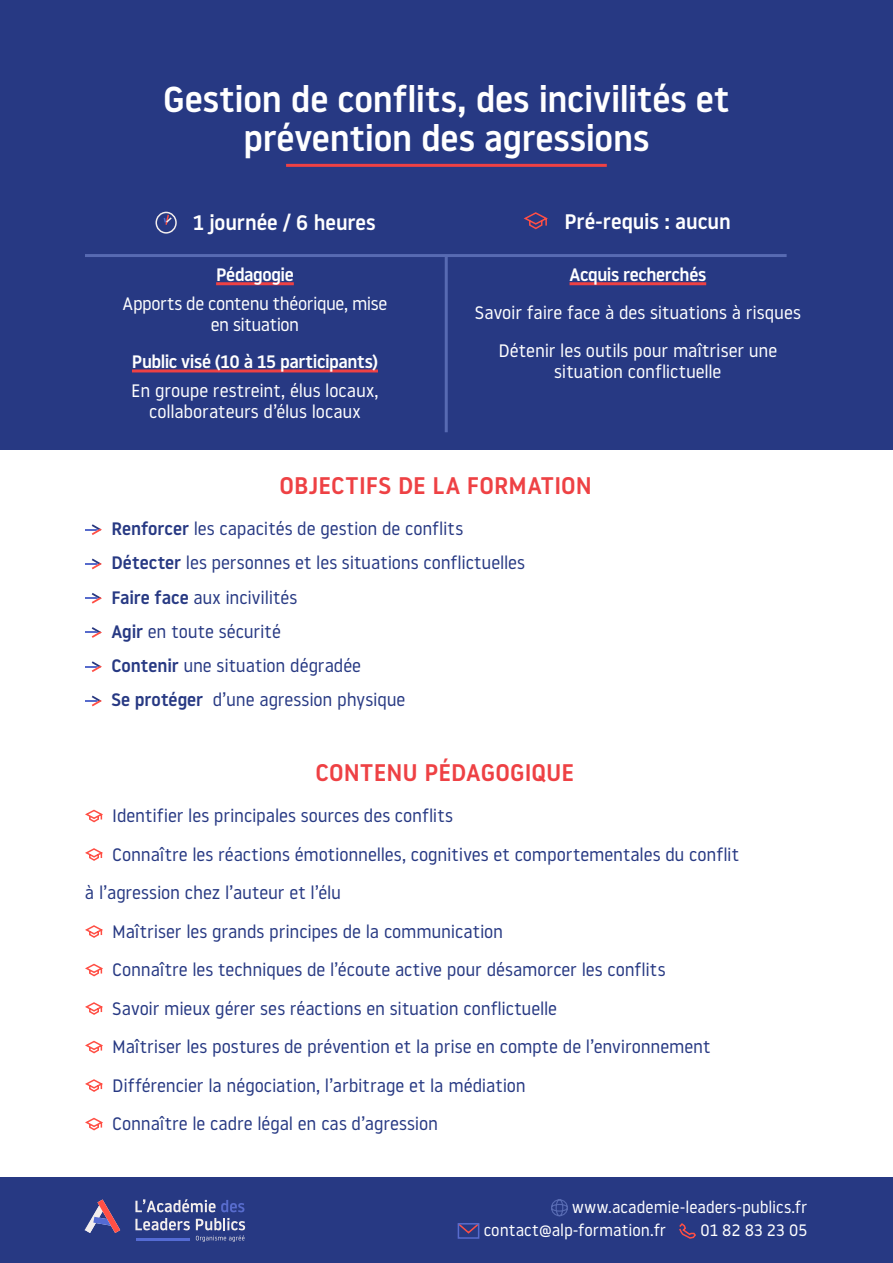
<style>
.page{position:relative;width:893px;height:1263px;background:#fff}
.page>*{position:absolute;margin:0;border:0;box-sizing:border-box;transform-origin:0 0}
.t1{font:500 36px/39px "Noway";letter-spacing:-.01em;color:#fff;text-align:center}
.t2{font:500 24px "Noway";color:#ee4144}
.t3{font:500 21px "Noway";letter-spacing:-.005em;color:#fff}
.t4{font:18px "Noway";letter-spacing:-.005em;color:#273983}
.t5{font:18px/21px "Noway";letter-spacing:-.01em;color:#fff;text-align:center}
.t6{font:500 18px "Noway";letter-spacing:-.025em;color:#fff}
.t7{font:16.5px/22.5px "Noway";color:#fff}
.s1{font-weight:500}
</style>
<div class="page">
<svg style="left:85px;top:524px;width:17px;height:11px"></svg>
<svg style="left:85px;top:559px;width:17px;height:10px"></svg>
<svg style="left:85px;top:593px;width:17px;height:11px"></svg>
<svg style="left:85px;top:627px;width:17px;height:11px"></svg>
<svg style="left:85px;top:661px;width:17px;height:11px"></svg>
<svg style="left:85px;top:696px;width:17px;height:10px"></svg>
<div style="left:0;top:0;width:893px;height:449px;background:#273983"></div>
<hr style="left:286px;top:164px;width:321px;height:3px;background:#ee4144">
<svg style="left:85px;top:809px;width:18px;height:14px"></svg>
<svg style="left:85px;top:848px;width:18px;height:13px"></svg>
<svg style="left:85px;top:925px;width:18px;height:13px"></svg>
<svg style="left:85px;top:963px;width:18px;height:14px"></svg>
<svg style="left:85px;top:1002px;width:18px;height:13px"></svg>
<svg style="left:85px;top:1040px;width:18px;height:14px"></svg>
<svg style="left:85px;top:1079px;width:18px;height:13px"></svg>
<svg style="left:85px;top:1117px;width:18px;height:14px"></svg>
<hr style="left:216px;top:282px;width:78px;height:3px;background:#ee4144">
<hr style="left:132px;top:369px;width:246px;height:3px;background:#ee4144">
<hr style="left:569px;top:282px;width:137px;height:3px;background:#ee4144">
<div style="left:155px;top:212px;width:22px;height:22px;border:2px solid #f2eded;border-radius:50%"></div>
<svg style="left:162px;top:213px;width:11px;height:12px"></svg>
<svg style="left:523px;top:212px;width:25px;height:18px"></svg>
<hr style="left:445px;top:256px;width:3px;height:176px;background:#576ab2">
<hr style="left:85px;top:254px;width:702px;height:3px;background:#576ab2">
<div style="left:0;top:1178px;width:893px;height:85px;background:#273983"></div>
<svg style="left:85px;top:1199px;width:35px;height:34px"></svg>
<hr style="left:136px;top:1238px;width:54px;height:2px;background:#546bd4">
<svg style="left:135px;top:1199px;width:109px;height:13px"></svg>
<svg style="left:135px;top:1218px;width:55px;height:12px"></svg>
<svg style="left:196px;top:1218px;width:49px;height:24px"></svg>
<svg style="left:551px;top:1199px;width:17px;height:18px"></svg>
<svg style="left:457px;top:1223px;width:23px;height:11px"></svg>
<div style="left:458px;top:1223px;width:21px;height:16px;border:2px solid #576bcc"></div>
<svg style="left:679px;top:1223px;width:17px;height:16px"></svg>
<p class="t1" style="left:163px;top:79px;width:568px">Gestion de conflits, des incivilités et prévention des agressions</p>
<p class="t3" style="left:193px;top:208px;width:184px">1 journée / 6 heures</p>
<p class="t3" style="left:564px;top:207px;width:168px">Pré-requis : aucun</p>
<p class="t6" style="left:216px;top:262px;width:79px">Pédagogie</p>
<p class="t5" style="left:123px;top:293px;width:266px">Apports de contenu théorique, mise en situation</p>
<p class="t6" style="left:132px;top:349px;width:247px">Public visé (10 à 15 participants)</p>
<p class="t5" style="left:131px;top:380px;width:249px">En groupe restreint, élus locaux, collaborateurs d’élus locaux</p>
<p class="t6" style="left:569px;top:262px;width:138px">Acquis recherchés</p>
<p class="t5" style="left:475px;top:301px;width:327px">Savoir faire face à des situations à risques</p>
<p class="t5" style="left:498px;top:339px;width:280px">Détenir les outils pour maîtriser une situation conflictuelle</p>
<p class="t2" style="left:280px;top:469px;width:314px">OBJECTIFS DE LA FORMATION</p>
<p class="t4" style="left:111px;top:517px;width:353px"><span class="s1">Renforcer</span> les capacités de gestion de conflits</p>
<p class="t4" style="left:111px;top:551px;width:415px"><span class="s1">Détecter</span> les personnes et les situations conflictuelles</p>
<p class="t4" style="left:111px;top:585px;width:187px"><span class="s1">Faire face</span> aux incivilités</p>
<p class="t4" style="left:111px;top:619px;width:171px"><span class="s1">Agir</span> en toute sécurité</p>
<p class="t4" style="left:111px;top:654px;width:251px"><span class="s1">Contenir</span> une situation dégradée</p>
<p class="t4" style="left:111px;top:688px;width:295px"><span class="s1">Se protéger</span> d’une agression physique</p>
<p class="t2" style="left:315px;top:756px;width:260px">CONTENU PÉDAGOGIQUE</p>
<p class="t4" style="left:112px;top:804px;width:342px">Identifier les principales sources des conflits</p>
<p class="t4" style="left:112px;top:842px;width:628px">Connaître les réactions émotionnelles, cognitives et comportementales du conflit</p>
<p class="t4" style="left:85px;top:881px;width:258px">à l’agression chez l’auteur et l’élu</p>
<p class="t4" style="left:112px;top:919px;width:392px">Maîtriser les grands principes de la communication</p>
<p class="t4" style="left:112px;top:958px;width:555px">Connaître les techniques de l’écoute active pour désamorcer les conflits</p>
<p class="t4" style="left:112px;top:996px;width:446px">Savoir mieux gérer ses réactions en situation conflictuelle</p>
<p class="t4" style="left:112px;top:1035px;width:600px">Maîtriser les postures de prévention et la prise en compte de l’environnement</p>
<p class="t4" style="left:112px;top:1073px;width:415px">Différencier la négociation, l’arbitrage et la médiation</p>
<p class="t4" style="left:112px;top:1112px;width:327px">Connaître le cadre légal en cas d’agression</p>
<p class="t7" style="left:484px;top:1195px;width:325px;text-indent:89px">www.academie-leaders-publics.fr contact@alp-formation.fr</p>
<p class="t7" style="left:700px;top:1218px;width:109px">01 82 83 23 05</p>
</div>
